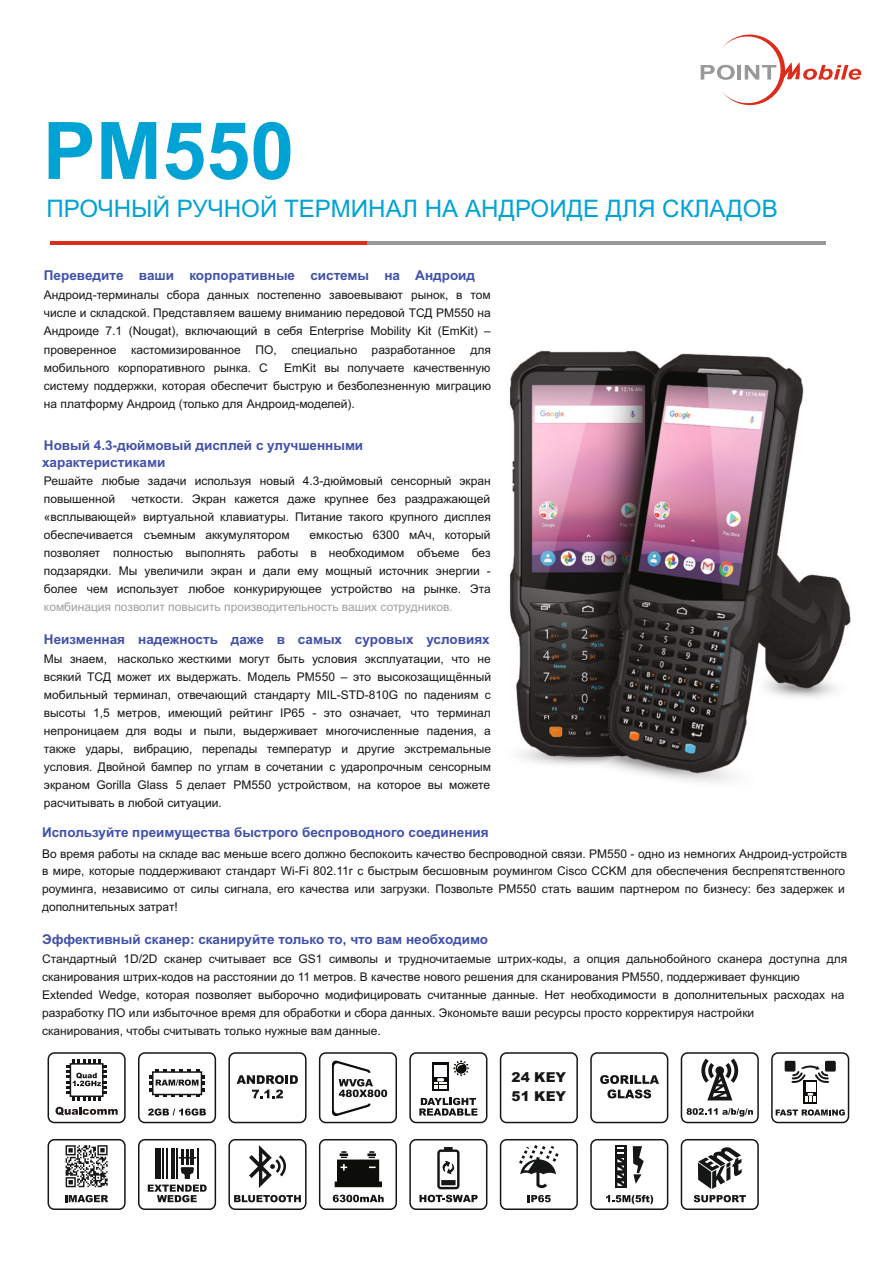
<style>
.page{position:relative;width:893px;height:1262px;background:#fff}
.page>*{position:absolute;margin:0;border:0;box-sizing:border-box;transform-origin:0 0}
.t1{font:700 79.35px "Arial";color:#00a3d4}
.t2{font:24.15px "Arial";color:#00a3d4}
.t3{font:900 13.65px/19.6px "Arial";color:#151616}
.t4{font:700 13.5px/16.2px "Arial";color:#4151ab}
.t5{font:12px/18px "Arial";color:#151616;text-align:justify}
.t6{font:12px "Arial";color:#9f9f9f}
</style>
<div class="page">
<img style="left:509px;top:350px;width:342px;height:433px">
<svg style="left:700px;top:34px;width:161px;height:72px"></svg>
<hr style="left:50px;top:241px;width:346px;height:4px;background:#dd2b1c">
<hr style="left:367px;top:241px;width:458px;height:4px;background:#999">
<svg style="left:236px;top:1075px;width:62px;height:23px"></svg>
<div style="left:228px;top:1052px;width:78px;height:71px;border:2px solid #151616;border-radius:6px"></div>
<div style="left:409px;top:1052px;width:78px;height:71px;border:2px solid #151616;border-radius:6px"></div>
<svg style="left:419px;top:1097px;width:58px;height:18px"></svg>
<svg style="left:432px;top:1062px;width:17px;height:29px"></svg>
<div style="left:434px;top:1064px;width:13px;height:12px;background:#fff"></div>
<svg style="left:434px;top:1078px;width:13px;height:10px"></svg>
<svg style="left:453px;top:1060px;width:16px;height:16px"></svg>
<div style="left:48px;top:1052px;width:78px;height:71px;border:2px solid #151616;border-radius:6px"></div>
<svg style="left:66px;top:1059px;width:41px;height:41px"></svg>
<svg style="left:55px;top:1106px;width:63px;height:9px"></svg>
<div style="left:138px;top:1052px;width:78px;height:71px;border:2px solid #151616;border-radius:6px"></div>
<svg style="left:149px;top:1069px;width:56px;height:28px"></svg>
<svg style="left:148px;top:1108px;width:58px;height:7px"></svg>
<div style="left:319px;top:1052px;width:78px;height:71px;border:2px solid #151616;border-radius:6px"></div>
<svg style="left:332px;top:1060px;width:55px;height:56px"></svg>
<div style="left:48px;top:1139px;width:78px;height:71px;border:2px solid #151616;border-radius:6px"></div>
<svg style="left:65px;top:1194px;width:43px;height:8px"></svg>
<svg style="left:65px;top:1145px;width:43px;height:42px"></svg>
<div style="left:590px;top:1139px;width:78px;height:71px;border:2px solid #151616;border-radius:6px"></div>
<div style="left:615px;top:1145px;width:11px;height:42px;background:#151616"></div>
<svg style="left:632px;top:1146px;width:11px;height:37px"></svg>
<svg style="left:617px;top:1147px;width:7px;height:38px"></svg>
<svg style="left:606px;top:1195px;width:47px;height:9px"></svg>
<div style="left:319px;top:1139px;width:78px;height:71px;border:2px solid #151616;border-radius:6px"></div>
<svg style="left:334px;top:1151px;width:48px;height:36px"></svg>
<div style="left:500px;top:1139px;width:78px;height:71px;border:2px solid #151616;border-radius:6px"></div>
<svg style="left:527px;top:1194px;width:23px;height:8px"></svg>
<svg style="left:519px;top:1145px;width:39px;height:43px"></svg>
<div style="left:680px;top:1139px;width:78px;height:71px;border:2px solid #151616;border-radius:6px"></div>
<svg style="left:698px;top:1147px;width:43px;height:42px"></svg>
<svg style="left:693px;top:1195px;width:52px;height:7px"></svg>
<div style="left:228px;top:1139px;width:78px;height:71px;border:2px solid #151616;border-radius:6px"></div>
<svg style="left:234px;top:1194px;width:67px;height:8px"></svg>
<svg style="left:249px;top:1145px;width:37px;height:43px"></svg>
<div style="left:590px;top:1052px;width:78px;height:71px;border:2px solid #151616;border-radius:6px"></div>
<svg style="left:600px;top:1075px;width:59px;height:23px"></svg>
<div style="left:680px;top:1052px;width:78px;height:71px;border:2px solid #151616;border-radius:6px"></div>
<svg style="left:686px;top:1108px;width:67px;height:8px"></svg>
<svg style="left:701px;top:1058px;width:37px;height:42px"></svg>
<div style="left:771px;top:1052px;width:78px;height:71px;border:2px solid #151616;border-radius:6px"></div>
<svg style="left:775px;top:1109px;width:69px;height:6px"></svg>
<div style="left:784px;top:1060px;width:11px;height:11px;background:#151616;border-radius:2px"></div>
<div style="left:825px;top:1060px;width:10px;height:11px;background:#151616;border-radius:2px"></div>
<svg style="left:791px;top:1065px;width:38px;height:18px"></svg>
<svg style="left:803px;top:1080px;width:14px;height:23px"></svg>
<div style="left:805px;top:1082px;width:10px;height:9px;background:#fff"></div>
<svg style="left:805px;top:1093px;width:10px;height:8px"></svg>
<div style="left:138px;top:1139px;width:78px;height:71px;border:2px solid #151616;border-radius:6px"></div>
<svg style="left:148px;top:1184px;width:59px;height:18px"></svg>
<div style="left:155px;top:1148px;width:6px;height:30px;background:#151616"></div>
<hr style="left:162px;top:1148px;width:2px;height:30px;background:#151616">
<hr style="left:166px;top:1148px;width:2px;height:30px;background:#151616">
<hr style="left:171px;top:1148px;width:3px;height:30px;background:#151616">
<hr style="left:176px;top:1148px;width:1px;height:30px;background:#151616">
<hr style="left:197px;top:1148px;width:2px;height:30px;background:#151616">
<svg style="left:178px;top:1149px;width:18px;height:29px"></svg>
<div style="left:409px;top:1139px;width:78px;height:71px;border:2px solid #151616;border-radius:6px"></div>
<svg style="left:419px;top:1147px;width:58px;height:55px"></svg>
<div style="left:500px;top:1052px;width:78px;height:71px;border:2px solid #151616;border-radius:6px"></div>
<svg style="left:333px;top:1194px;width:50px;height:8px"></svg>
<h1 class="t1" style="left:43px;top:121px;width:253px">PM550</h1>
<h2 class="t2" style="left:47px;top:199px;width:732px">ПРОЧНЫЙ РУЧНОЙ ТЕРМИНАЛ НА АНДРОИДЕ ДЛЯ СКЛАДОВ</h2>
<p class="t4" style="left:44px;top:268px;width:433px">Переведите ваши корпоративные системы на Андроид</p>
<p class="t5" style="left:44px;top:287px;width:448px">Андроид-терминалы сбора данных постепенно завоевывают рынок, в том числе и складской. Представляем вашему вниманию передовой ТСД PM550 на Андроиде 7.1 (Nougat), включающий в себя Enterprise Mobility Kit (EmKit) – проверенное кастомизированное ПО, специально разработанное для мобильного корпоративного рынка. С</p>
<p class="t5" style="left:44px;top:360px;width:448px;text-indent:240px">EmKit вы получаете качественную систему поддержки, которая обеспечит быструю и безболезненную миграцию на платформу Андроид (только для Андроид-моделей).</p>
<p class="t4" style="left:42px;top:439px;width:323px">Новый 4.3-дюймовый дисплей с улучшенными характеристиками</p>
<p class="t5" style="left:44px;top:473px;width:448px">Решайте любые задачи используя новый 4.3-дюймовый сенсорный экран повышенной</p>
<p class="t5" style="left:44px;top:491px;width:448px;text-indent:88px">четкости. Экран кажется даже крупнее без раздражающей «всплывающей» виртуальной клавиатуры. Питание такого крупного дисплея обеспечивается съемным аккумулятором</p>
<p class="t5" style="left:44px;top:527px;width:448px;text-indent:265px">емкостью 6300 мАч, который позволяет полностью выполнять работы в необходимом объеме без подзарядки. Мы увеличили экран и дали ему мощный источник энергии - более чем использует любое конкурирующее устройство на рынке. Эта</p>
<p class="t6" style="left:44px;top:602px;width:410px">комбинация позволит повысить производительность ваших сотрудников.</p>
<p class="t4" style="left:44px;top:632px;width:447px">Неизменная надежность даже в самых суровых условиях</p>
<p class="t5" style="left:44px;top:650px;width:448px">Мы знаем, насколько жесткими могут быть условия эксплуатации, что не всякий ТСД может их выдержать. Модель PM550 – это высокозащищённый мобильный терминал, отвечающий стандарту MIL-STD-810G по падениям с высоты 1,5 метров, имеющий рейтинг IP65 - это означает, что терминал непроницаем для воды и пыли, выдерживает многочисленные падения, а также удары, вибрацию, перепады температур и другие экстремальные условия. Двойной бампер по углам в сочетании с ударопрочным сенсорным экраном Gorilla Glass 5 делает PM550 устройством, на которое вы можете расчитывать в любой ситуации.</p>
<p class="t4" style="left:42px;top:825px;width:448px">Используйте преимущества быстрого беспроводного соединения</p>
<p class="t5" style="left:42px;top:845px;width:806px;text-align:left">Во время работы на складе вас меньше всего должно беспокоить качество беспроводной связи. PM550 - одно из немногих Андроид-устройств в мире, которые поддерживают стандарт Wi-Fi 802.11r с быстрым бесшовным роумингом Cisco CCKM для обеспечения беспрепятственного роуминга, независимо от силы сигнала, его качества или загрузки. Позвольте PM550 стать вашим партнером по бизнесу: без задержек и дополнительных затрат!</p>
<p class="t4" style="left:42px;top:932px;width:447px">Эффективный сканер: сканируйте только то, что вам необходимо</p>
<p class="t5" style="left:42px;top:950px;width:806px;text-align:left">Стандартный 1D/2D сканер считывает все GS1 символы и трудночитаемые штрих-коды, а опция дальнобойного сканера доступна для сканирования штрих-кодов на расстоянии до 11 метров. В качестве нового решения для сканирования PM550, поддерживает функцию Extended Wedge, которая позволяет выборочно модифицировать считанные данные. Нет необходимости в дополнительных расходах на разработку ПО или избыточное время для обработки и сбора данных. Экономьте ваши ресурсы просто корректируя настройки<br>сканирования, чтобы считывать только нужные вам данные.</p>
<p class="t3" style="left:511px;top:1068px;width:56px">24 KEY<br>51 KEY</p>
</div>
